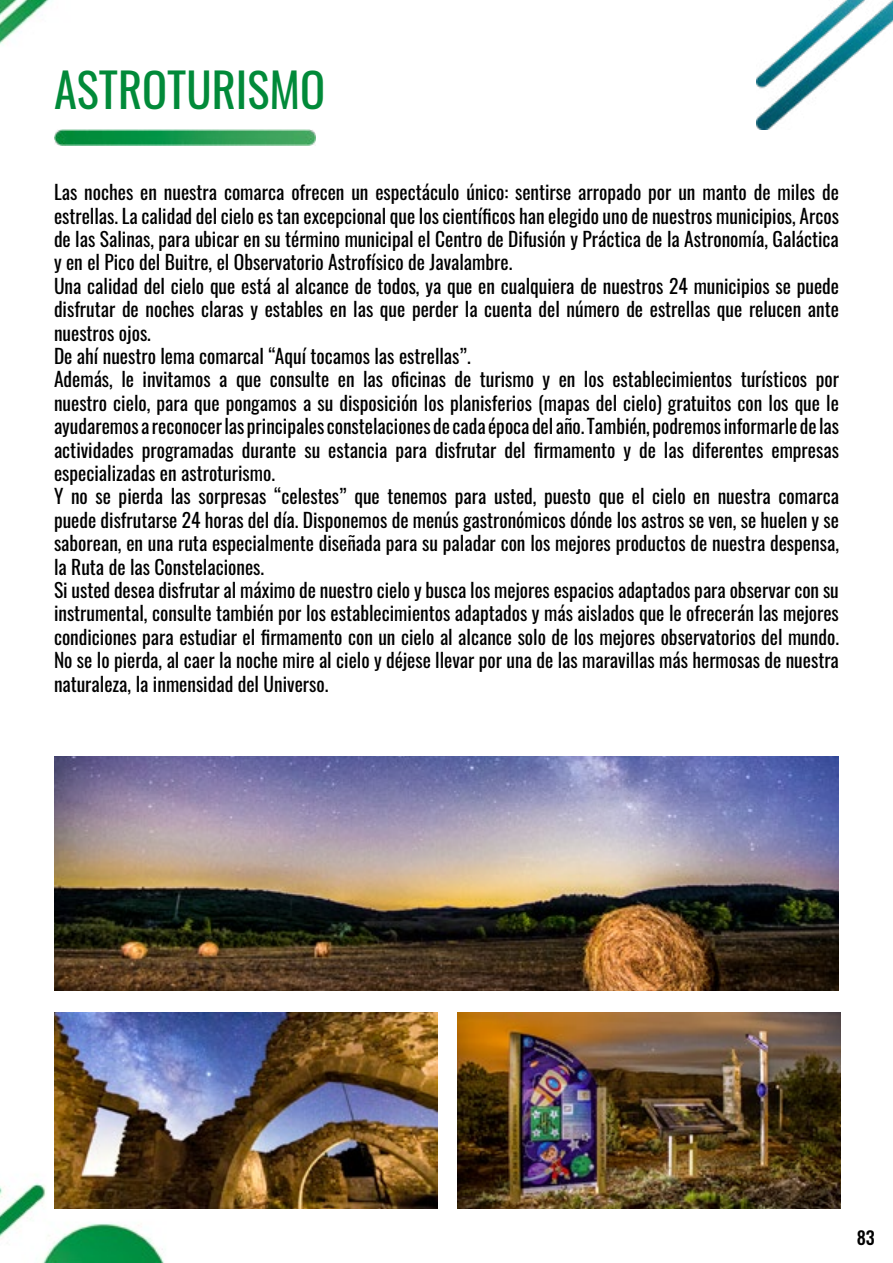
<style>
.page{position:relative;width:893px;height:1263px;background:#fff}
.page>*{position:absolute;margin:0;border:0;box-sizing:border-box;transform-origin:0 0}
.t1{font:46.5px "Oswald";color:#018a39}
.t2{font:19.5px/23.4px "Oswald";color:#000}
.t3{font:18px "Oswald";color:#000}
</style>
<div class="page">
<img style="left:0;top:0;width:839px;height:1263px">
<img style="left:54px;top:757px;width:785px;height:234px">
<img style="left:54px;top:129px;width:261px;height:16px">
<img style="left:54px;top:1012px;width:383px;height:197px">
<img style="left:458px;top:1012px;width:383px;height:197px">
<img style="left:757px;top:0;width:136px;height:129px">
<h1 class="t1" style="left:54px;top:49px;width:273px">ASTROTURISMO</h1>
<p class="t2" style="left:54px;top:179px;width:787px">Las noches en nuestra comarca ofrecen un espectáculo único: sentirse arropado por un manto de miles de estrellas. La calidad del cielo es tan excepcional que los científicos han elegido uno de nuestros municipios, Arcos de las Salinas, para ubicar en su término municipal el Centro de Difusión y Práctica de la Astronomía, Galáctica y en el Pico del Buitre, el Observatorio Astrofísico de Javalambre.<br>Una calidad del cielo que está al alcance de todos, ya que en cualquiera de nuestros 24 municipios se puede disfrutar de noches claras y estables en las que perder la cuenta del número de estrellas que relucen ante nuestros ojos.<br>De ahí nuestro lema comarcal “Aquí tocamos las estrellas”.<br>Además, le invitamos a que consulte en las oficinas de turismo y en los establecimientos turísticos por nuestro cielo, para que pongamos a su disposición los planisferios (mapas del cielo) gratuitos con los que le ayudaremos a reconocer las principales constelaciones de cada época del año. También, podremos informarle de las actividades programadas durante su estancia para disfrutar del firmamento y de las diferentes empresas especializadas en astroturismo.<br>Y no se pierda las sorpresas “celestes” que tenemos para usted, puesto que el cielo en nuestra comarca puede disfrutarse 24 horas del día. Disponemos de menús gastronómicos dónde los astros se ven, se huelen y se saborean, en una ruta especialmente diseñada para su paladar con los mejores productos de nuestra despensa, la Ruta de las Constelaciones.<br>Si usted desea disfrutar al máximo de nuestro cielo y busca los mejores espacios adaptados para observar con su instrumental, consulte también por los establecimientos adaptados y más aislados que le ofrecerán las mejores condiciones para estudiar el firmamento con un cielo al alcance solo de los mejores observatorios del mundo.<br>No se lo pierda, al caer la noche mire al cielo y déjese llevar por una de las maravillas más hermosas de nuestra naturaleza, la inmensidad del Universo.</p>
<p class="t3" style="left:857px;top:1222px;width:20px">83</p>
</div>
